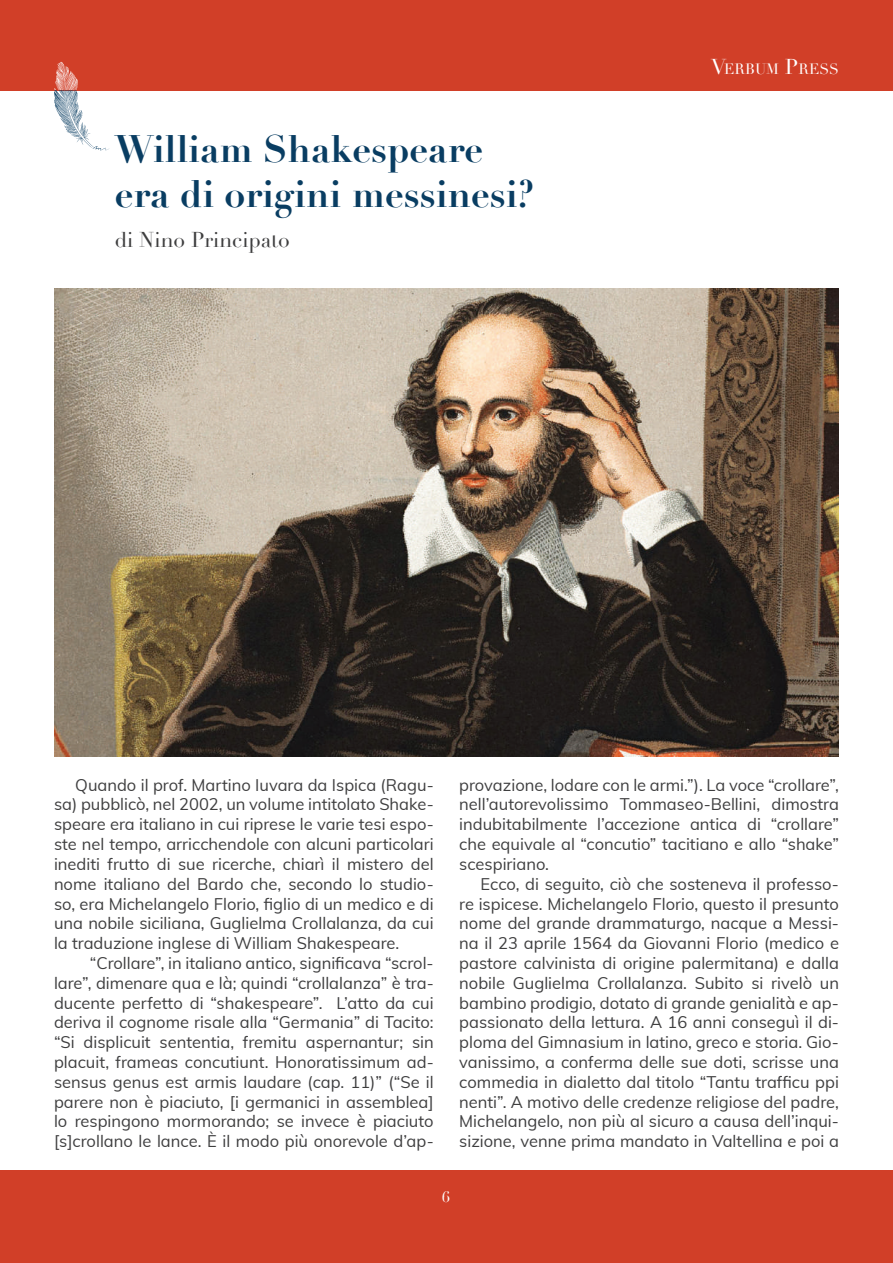
<style>
.page{position:relative;width:893px;height:1263px;background:#fff}
.page>*{position:absolute;margin:0;border:0;box-sizing:border-box;transform-origin:0 0}
.t1{font:700 37.5px/45px "Didot";color:#093d62}
.t2{font:21px "Didot";color:#3e3e3f}
.t3{font:16.5px/19.8px "Muli";color:#3e3e3f;text-align:justify}
.t4{font:15px "Didot";color:#fff}
.t5{font:14.7px "Didot";color:#fff}
.s1{font-size:21px}
</style>
<div class="page">
<div style="left:0;top:0;width:893px;height:90px;background:#d13f28"></div>
<svg style="left:54px;top:62px;width:55px;height:88px"></svg>
<div style="left:0;top:1170px;width:893px;height:93px;background:#d13f28"></div>
<img style="left:54px;top:288px;width:785px;height:468px">
<h1 class="t1" style="left:115px;top:127px;width:421px">William Shakespeare era di origini messinesi?</h1>
<p class="t2" style="left:115px;top:228px;width:176px">di Nino Principato</p>
<p class="t5" style="left:711px;top:60px;width:129px"><span class="s1">V</span>ERBUM <span class="s1">P</span>RESS</p>
<p class="t3" style="left:54px;top:774px;width:381px;text-indent:21px">Quando il prof. Martino Iuvara da Ispica (Ragu&shy;sa) pubblicò, nel 2002, un volume intitolato Shake&shy;speare era italiano in cui riprese le varie tesi espo&shy;ste nel tempo, arricchendole con alcuni particolari inediti frutto di sue ricerche, chiarì il mistero del nome italiano del Bardo che, secondo lo studio&shy;so, era Michelangelo Florio, figlio di un medico e di una nobile siciliana, Guglielma Crollalanza, da cui la traduzione inglese di William Shakespeare.</p>
<p class="t3" style="left:54px;top:952px;width:381px;text-indent:36px">“Crollare”, in italiano antico, significava “scrol&shy;lare”, dimenare qua e là; quindi “crollalanza” è tra&shy;ducente perfetto di “shakespeare”. L’atto da cui deriva il cognome risale alla “Germania” di Tacito: “Si displicuit sententia, fremitu aspernantur; sin placuit, frameas concutiunt. Honoratissimum ad&shy;sensus genus est armis laudare (cap. 11)” (“Se il parere non è piaciuto, [i germanici in assemblea] lo respingono mormorando; se invece è piaciuto [s]crollano le lance. È il modo più onorevole d’ap-</p>
<p class="t3" style="left:459px;top:774px;width:381px">provazione, lodare con le armi.”). La voce “crollare”, nell’autorevolissimo Tommaseo-Bellini, dimostra indubitabilmente l’accezione antica di “crollare” che equivale al “concutio” tacitiano e allo “shake” scespiriano.</p>
<p class="t3" style="left:459px;top:873px;width:381px;text-indent:21px">Ecco, di seguito, ciò che sosteneva il professo&shy;re ispicese. Michelangelo Florio, questo il presunto nome del grande drammaturgo, nacque a Messi&shy;na il 23 aprile 1564 da Giovanni Florio (medico e pastore calvinista di origine palermitana) e dalla nobile Guglielma Crollalanza. Subito si rivelò un bambino prodigio, dotato di grande genialità e ap&shy;passionato della lettura. A 16 anni conseguì il di&shy;ploma del Gimnasium in latino, greco e storia. Gio&shy;vanissimo, a conferma delle sue doti, scrisse una commedia in dialetto dal titolo “Tantu trafficu ppi nenti”. A motivo delle credenze religiose del padre, Michelangelo, non più al sicuro a causa dell’inqui&shy;sizione, venne prima mandato in Valtellina e poi a</p>
<p class="t4" style="left:442px;top:1188px;width:9px">6</p>
</div>
